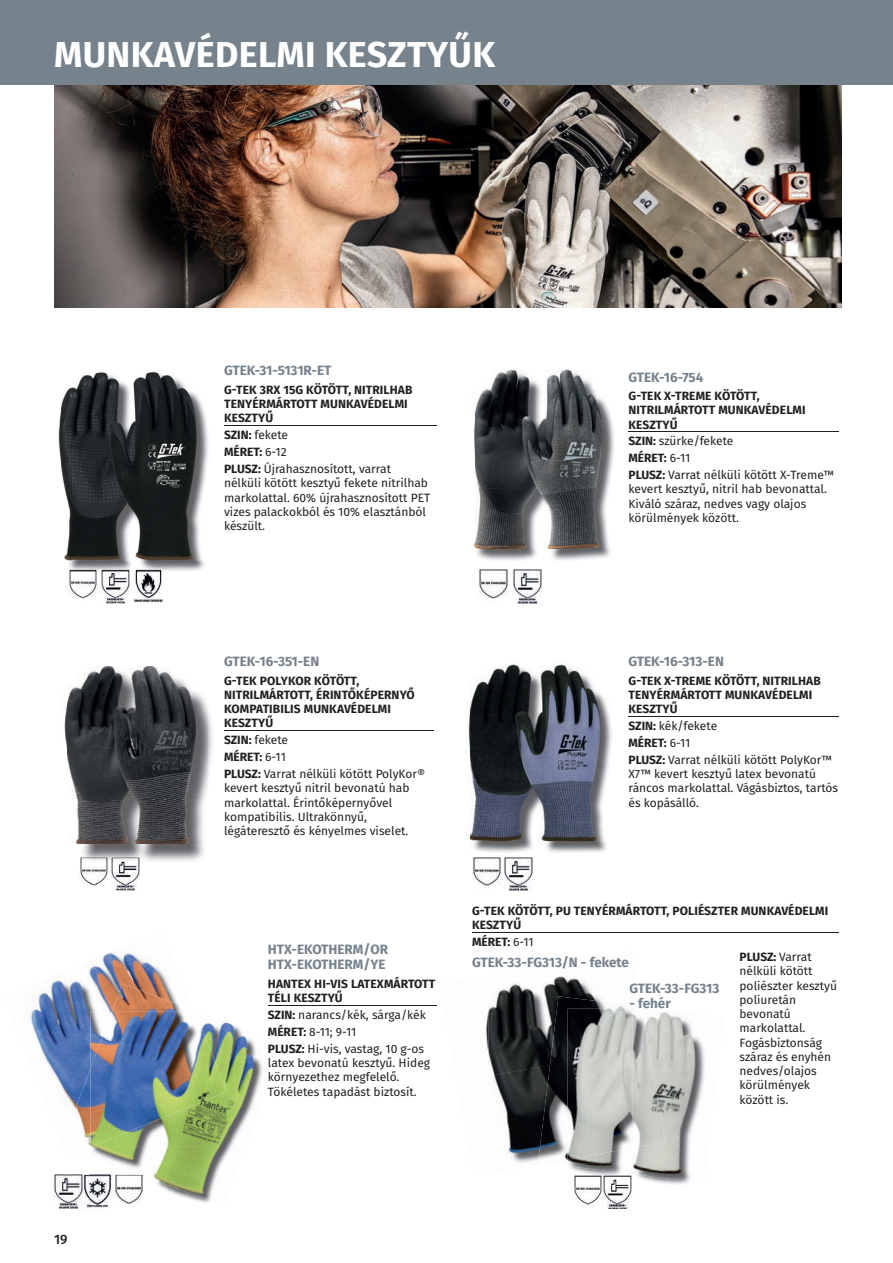
<style>
.page{position:relative;width:893px;height:1263px;background:#fff}
.page>*{position:absolute;margin:0;border:0;box-sizing:border-box;transform-origin:0 0}
.t1{font:700 36px "Fira Sans";letter-spacing:.01em;color:#fff}
.t2{font:700 13.5px/15px "Fira Sans";color:#76828c}
.t3{font:500 13.5px "Fira Sans";color:#231f20}
.t4{font:12px/14.2px "Fira Sans";color:#231f20}
.t5{font:700 12px/14.2px "Fira Sans";letter-spacing:.01em;color:#231f20}
.s1{font-weight:700}
.s2{font-weight:400}
</style>
<div class="page">
<img style="left:54px;top:84px;width:787px;height:224px">
<hr style="left:628px;top:716px;width:211px;height:1px;background:#231f20">
<img style="left:485px;top:1024px;width:3px;height:26px">
<img style="left:488px;top:979px;width:110px;height:86px">
<img style="left:491px;top:1065px;width:47px;height:98px">
<img style="left:538px;top:996px;width:87px;height:165px">
<img style="left:613px;top:1012px;width:92px;height:171px">
<img style="left:569px;top:1164px;width:45px;height:8px">
<img style="left:568px;top:1159px;width:64px;height:5px">
<img style="left:632px;top:1012px;width:33px;height:136px">
<img style="left:568px;top:1009px;width:64px;height:150px">
<img style="left:34px;top:955px;width:135px;height:132px">
<img style="left:62px;top:1068px;width:29px;height:79px">
<img style="left:112px;top:983px;width:69px;height:28px">
<img style="left:91px;top:1022px;width:171px;height:181px">
<img style="left:91px;top:1011px;width:122px;height:46px">
<img style="left:91px;top:1057px;width:136px;height:90px">
<hr style="left:628px;top:431px;width:211px;height:1px;background:#231f20">
<hr style="left:472px;top:932px;width:367px;height:1px;background:#231f20">
<hr style="left:268px;top:1005px;width:168px;height:1px;background:#231f20">
<div style="left:0;top:0;width:893px;height:84px;background:#76828c"></div>
<hr style="left:224px;top:425px;width:212px;height:1px;background:#231f20">
<hr style="left:224px;top:730px;width:210px;height:1px;background:#231f20">
<img style="left:54px;top:1175px;width:55px;height:33px">
<img style="left:91px;top:1175px;width:21px;height:29px">
<img style="left:115px;top:1175px;width:29px;height:29px">
<img style="left:574px;top:1175px;width:58px;height:34px">
<img style="left:68px;top:572px;width:30px;height:28px">
<img style="left:80px;top:862px;width:28px;height:24px">
<img style="left:479px;top:570px;width:29px;height:29px">
<img style="left:472px;top:857px;width:29px;height:29px">
<img style="left:101px;top:572px;width:29px;height:31px">
<img style="left:134px;top:572px;width:29px;height:31px">
<img style="left:513px;top:570px;width:29px;height:33px">
<img style="left:111px;top:862px;width:29px;height:29px">
<img style="left:504px;top:857px;width:29px;height:34px">
<img style="left:494px;top:664px;width:73px;height:3px">
<img style="left:467px;top:704px;width:4px;height:137px">
<img style="left:471px;top:667px;width:141px;height:186px">
<img style="left:80px;top:706px;width:133px;height:156px">
<img style="left:63px;top:666px;width:95px;height:44px">
<img style="left:64px;top:710px;width:3px;height:38px">
<img style="left:67px;top:669px;width:140px;height:175px">
<img style="left:476px;top:414px;width:138px;height:146px">
<img style="left:474px;top:369px;width:136px;height:45px">
<img style="left:473px;top:414px;width:3px;height:135px">
<img style="left:69px;top:562px;width:135px;height:10px">
<img style="left:58px;top:371px;width:150px;height:191px">
<p class="t1" style="left:54px;top:24px;width:442px">MUNKAVÉDELMI KESZTYŰK</p>
<p class="t2" style="left:224px;top:362px;width:109px">GTEK-31-5131R-ET</p>
<p class="t5" style="left:224px;top:382px;width:190px">G-TEK 3RX 15G KÖTÖTT, NITRILHAB<br>TENYÉRMÁRTOTT MUNKAVÉDELMI<br>KESZTYŰ</p>
<p class="t4" style="left:224px;top:426px;width:168px;line-height:17px"><span class="s1">SZIN:</span> fekete<br><span class="s1">MÉRET:</span> 6-12<br><span class="s1">PLUSZ:</span> Újrahasznosított, varrat</p>
<p class="t4" style="left:224px;top:476px;width:208px">nélküli kötött kesztyű fekete nitrilhab markolattal. 60% újrahasznosított PET vizes palackokból és 10% elasztánból készült.</p>
<p class="t2" style="left:224px;top:653px;width:97px">GTEK-16-351-EN</p>
<p class="t5" style="left:224px;top:672px;width:192px">G-TEK POLYKOR KÖTÖTT,<br>NITRILMÁRTOTT, ÉRINTŐKÉPERNYŐ<br>KOMPATIBILIS MUNKAVÉDELMI<br>KESZTYŰ</p>
<p class="t4" style="left:224px;top:731px;width:202px;line-height:17px"><span class="s1">SZIN:</span> fekete<br><span class="s1">MÉRET:</span> 6-11<br><span class="s1">PLUSZ:</span> Varrat nélküli kötött PolyKor®</p>
<p class="t4" style="left:224px;top:781px;width:187px">kevert kesztyű nitril bevonatú hab markolattal. Érintőképernyővel kompatibilis. Ultrakönnyű, légáteresztő és kényelmes viselet.</p>
<p class="t2" style="left:628px;top:368px;width:76px">GTEK-16-754</p>
<p class="t5" style="left:629px;top:388px;width:178px">G-TEK X-TREME KÖTÖTT,<br>NITRILMÁRTOTT MUNKAVÉDELMI<br>KESZTYŰ</p>
<p class="t4" style="left:628px;top:432px;width:207px;line-height:17px"><span class="s1">SZIN:</span> szürke/fekete<br><span class="s1">MÉRET:</span> 6-11<br><span class="s1">PLUSZ:</span> Varrat nélküli kötött X-Treme™</p>
<p class="t4" style="left:628px;top:482px;width:200px">kevert kesztyű, nitril hab bevonattal.<br>Kiváló száraz, nedves vagy olajos körülmények között.</p>
<p class="t2" style="left:628px;top:653px;width:97px">GTEK-16-313-EN</p>
<p class="t5" style="left:629px;top:672px;width:194px">G-TEK X-TREME KÖTÖTT, NITRILHAB<br>TENYÉRMÁRTOTT MUNKAVÉDELMI<br>KESZTYŰ</p>
<p class="t4" style="left:628px;top:717px;width:205px;line-height:17px"><span class="s1">SZIN:</span> kék/fekete<br><span class="s1">MÉRET:</span> 6-11<br><span class="s1">PLUSZ:</span> Varrat nélküli kötött PolyKor™</p>
<p class="t4" style="left:628px;top:766px;width:211px">X7™ kevert kesztyű latex bevonatú ráncos markolattal. Vágásbiztos, tartós és kopásálló.</p>
<p class="t3" style="left:54px;top:1229px;width:15px">19</p>
<p class="t2" style="left:268px;top:941px;width:122px">HTX-EKOTHERM/OR<br>HTX-EKOTHERM/YE</p>
<p class="t5" style="left:268px;top:976px;width:169px">HANTEX HI-VIS LATEXMÁRTOTT<br>TÉLI KESZTYŰ</p>
<p class="t4" style="left:268px;top:1006px;width:160px;line-height:17px"><span class="s1">SZIN:</span> narancs/kék, sárga/kék<br><span class="s1">MÉRET:</span> 8-11; 9-11<br><span class="s1">PLUSZ:</span> Hi-vis, vastag, 10 g-os</p>
<p class="t4" style="left:268px;top:1055px;width:164px">latex bevonatú kesztyű. Hideg környezethez megfelelő.<br>Tökéletes tapadást biztosít.</p>
<p class="t5" style="left:472px;top:903px;width:358px">G-TEK KÖTÖTT, PU TENYÉRMÁRTOTT, POLIÉSZTER MUNKAVÉDELMI<br>KESZTYŰ</p>
<p class="t5" style="left:472px;top:934px;width:63px">MÉRET: <span class="s2">6-11</span></p>
<p class="t2" style="left:472px;top:954px;width:158px">GTEK-33-FG313/N - fekete</p>
<p class="t2" style="left:629px;top:980px;width:92px">GTEK-33-FG313</p>
<p class="t2" style="left:629px;top:995px;width:43px">- fehér</p>
<p class="t4" style="left:739px;top:949px;width:99px"><span class="s1">PLUSZ:</span> Varrat nélküli kötött poliészter kesztyű poliuretán bevonatú markolattal.<br>Fogásbiztonság száraz és enyhén nedves/olajos körülmények között is.</p>
</div>
